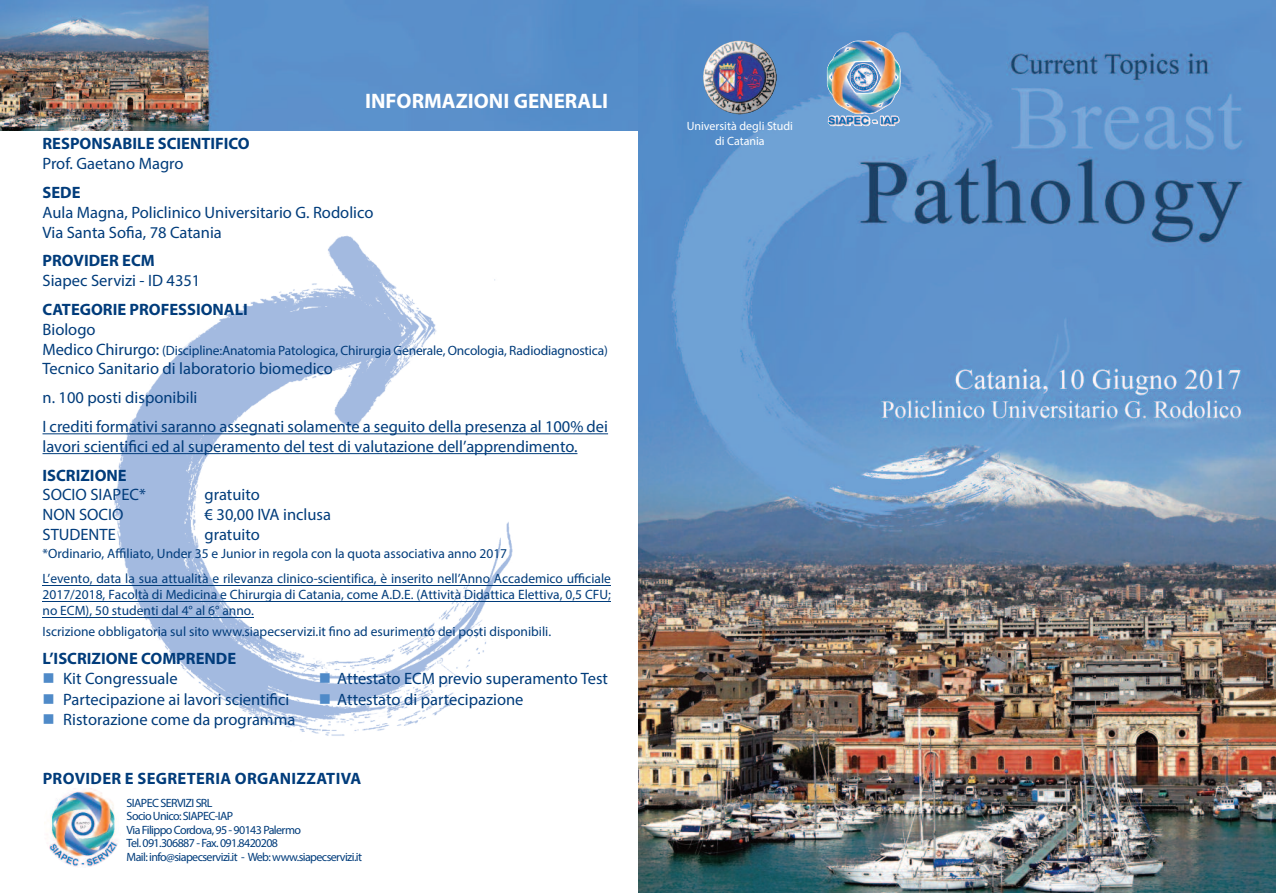
<style>
.page{position:relative;width:1276px;height:893px;background:#fff}
.page>*{position:absolute;margin:0;border:0;box-sizing:border-box;transform-origin:0 0}
.t1{font:700 21px "Myriad Pro";color:#fff}
.t2{font:16.5px/28.8px "Myriad Pro";color:#013c7b}
.t3{font:700 16.5px "Myriad Pro";color:#013c7b}
.t4{font:700 16.5px "Myriad Pro";letter-spacing:.02em;color:#013c7b}
.t5{font:13.5px/25.2px "Myriad Pro";color:#013c7b}
.t6{font:12px/13.5px "Myriad Pro";letter-spacing:-.05em;color:#013c7b}
.t7{font:12px/14.4px "Myriad Pro";color:#fff;text-align:center}
.s1{font-size:16.5px}
.s2{color:#4f8ac8}
</style>
<div class="page">
<img style="left:0;top:0;width:638px;height:130px">
<img style="left:80px;top:235px;width:467px;height:501px">
<img style="left:638px;top:0;width:638px;height:893px">
<hr style="left:43px;top:433px;width:565px;height:1px;background:#013c7b">
<hr style="left:43px;top:453px;width:534px;height:1px;background:#013c7b">
<hr style="left:43px;top:617px;width:211px;height:1px;background:#013c7b">
<hr style="left:43px;top:601px;width:568px;height:1px;background:#013c7b">
<hr style="left:43px;top:585px;width:568px;height:1px;background:#013c7b">
<img style="left:49px;top:788px;width:69px;height:79px">
<img style="left:703px;top:41px;width:43px;height:34px">
<p class="t1" style="left:365px;top:93px;width:244px">INFORMAZIONI GENERALI</p>
<p class="t3" style="left:43px;top:138px;width:209px">RESPONSABILE SCIENTIFICO</p>
<p class="t2" style="left:43px;top:151px;width:142px">Prof. Gaetano Magro</p>
<p class="t3" style="left:43px;top:186px;width:40px">SEDE</p>
<p class="t2" style="left:43px;top:204px;width:332px;line-height:19.8px">Aula Magna, Policlinico Universitario G. Rodolico<br>Via Santa Sofia, 78 Catania</p>
<p class="t3" style="left:43px;top:255px;width:114px">PROVIDER ECM</p>
<p class="t2" style="left:43px;top:268px;width:159px">Siapec Servizi - ID 4351</p>
<p class="t3" style="left:43px;top:303px;width:207px">CATEGORIE PROFESSIONALI</p>
<p class="t2" style="left:43px;top:316px;width:55px">Biologo</p>
<p class="t5" style="left:43px;top:339px;width:567px"><span class="s1">Medico Chirurgo:</span> (Discipline:Anatomia Patologica, Chirurgia Generale, Oncologia, Radiodiagnostica)</p>
<p class="t2" style="left:43px;top:356px;width:567px">Tecnico Sanitario di laboratorio biomedico<br>n. 100 posti disponibili<br>I crediti formativi saranno assegnati solamente a seguito della presenza al 100% dei</p>
<p class="t2" style="left:43px;top:433px;width:536px">lavori scientifici ed al superamento del test di valutazione dell’apprendimento.</p>
<p class="t3" style="left:43px;top:469px;width:86px">ISCRIZIONE</p>
<p class="t2" style="left:43px;top:482px;width:105px">SOCIO SIAPEC*</p>
<p class="t2" style="left:205px;top:482px;width:57px">gratuito</p>
<p class="t2" style="left:43px;top:502px;width:82px">NON SOCIO</p>
<p class="t2" style="left:205px;top:502px;width:128px">€ 30,00 IVA inclusa</p>
<p class="t2" style="left:43px;top:521px;width:75px">STUDENTE</p>
<p class="t2" style="left:205px;top:521px;width:57px">gratuito</p>
<p class="t5" style="left:43px;top:541px;width:570px">*Ordinario, Affiliato, Under 35 e Junior in regola con la quota associativa anno 2017<br>L’evento, data la sua attualità e rilevanza clinico-scientifica, è inserito nell’Anno Accademico ufficiale</p>
<p class="t5" style="left:43px;top:587px;width:570px;line-height:15.9px">2017/2018, Facoltà di Medicina e Chirurgia di Catania, come A.D.E. (Attività Didattica Elettiva, 0,5 CFU; no ECM), 50 studenti dal 4° al 6° anno.</p>
<p class="t5" style="left:43px;top:620px;width:510px">Iscrizione obbligatoria sul sito www.siapecservizi.it fino ad esurimento dei posti disponibili.</p>
<p class="t3" style="left:43px;top:652px;width:195px">L’ISCRIZIONE COMPRENDE</p>
<p class="t2" style="left:43px;top:666px;width:137px"><span class="s2">■</span> Kit Congressuale</p>
<p class="t2" style="left:319px;top:666px;width:290px"><span class="s2">■</span> Attestato ECM previo superamento Test</p>
<p class="t2" style="left:43px;top:686px;width:248px"><span class="s2">■</span> Partecipazione ai lavori scientifici</p>
<p class="t2" style="left:319px;top:686px;width:206px"><span class="s2">■</span> Attestato di partecipazione</p>
<p class="t2" style="left:43px;top:706px;width:254px"><span class="s2">■</span> Ristorazione come da programma</p>
<p class="t4" style="left:43px;top:772px;width:320px">PROVIDER E SEGRETERIA ORGANIZZATIVA</p>
<p class="t6" style="left:127px;top:797px;width:237px">SIAPEC SERVIZI SRL<br>Socio Unico: SIAPEC-IAP<br>Via Filippo Cordova, 95 - 90143 Palermo<br>Tel. 091.306887 - Fax. 091.8420208<br>Mail: info@siapecservizi.it - Web: www.siapecservizi.it</p>
<p class="t7" style="left:686px;top:120px;width:108px">Università degli Studi di Catania</p>
</div>
